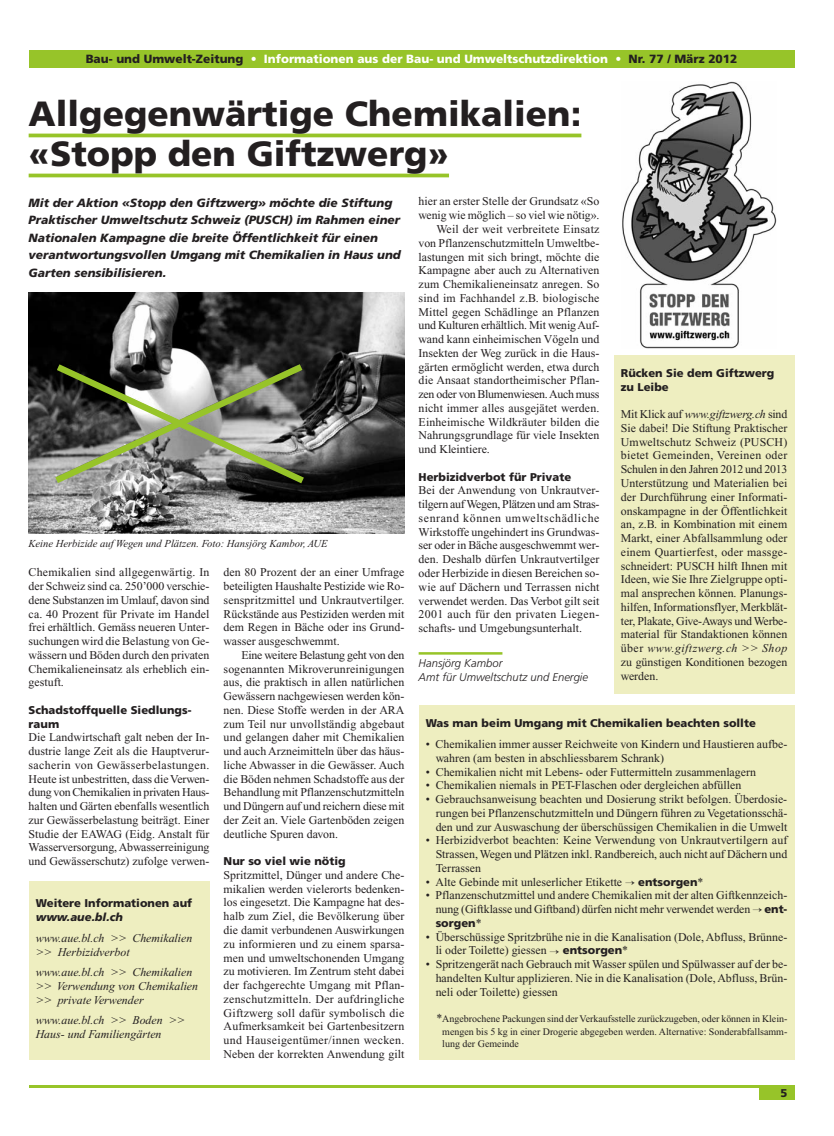
<style>
.page{position:relative;width:834px;height:1136px;background:#fff}
.page>*{position:absolute;margin:0;border:0;box-sizing:border-box;transform-origin:0 0}
.t1{font:900 35px/40px "Frutiger";color:#231f20}
.t2{font:11.88px/13.8px "Times New Roman";color:#231f20;text-align:justify}
.t3{font:italic 900 11.88px/17.5px "Frutiger";color:#231f20}
.t4{font:italic 11.88px/13.8px "Times New Roman";color:#231f20}
.t5{font:900 11.88px "Frutiger";color:#fff}
.t6{font:11.88px "Times New Roman";letter-spacing:.02em;color:#231f20}
.t7{font:11.88px "Times New Roman";letter-spacing:-.025em;color:#231f20}
.t8{font:900 11.25px/13.8px "Frutiger";color:#231f20}
.t9{font:italic 300 11.25px/13.8px "Frutiger";color:#231f20}
.t10{font:italic 900 11.25px "Frutiger";color:#231f20}
.t11{font:italic 10.62px "Times New Roman";color:#231f20}
.t12{font:10px/12.5px "Times New Roman";color:#231f20;text-align:justify}
.s1{color:#231f20}
.s2{font-style:italic}
.s3{font-family:"Times New Roman";font-weight:400;font-size:11.88px}
.s4{font-family:"Frutiger";font-weight:900;font-size:11.25px}
.s5{font-size:11.88px}
</style>
<div class="page">
<div style="left:418px;top:705px;width:376px;height:354px;background:#eeeec0"></div>
<hr style="left:29px;top:1085px;width:765px;height:2px;background:#97c429">
<div style="left:759px;top:1087px;width:35px;height:12px;background:#97c429"></div>
<div style="left:29px;top:50px;width:765px;height:18px;background:#97c429"></div>
<div style="left:613px;top:355px;width:181px;height:339px;background:#eeeec0"></div>
<div style="left:29px;top:881px;width:180px;height:178px;background:#eeeec0"></div>
<img style="left:28px;top:292px;width:376px;height:241px">
<img style="left:622px;top:82px;width:154px;height:266px">
<svg style="left:29px;top:133px;width:552px;height:4px;fill:#97c429"></svg>
<svg style="left:29px;top:173px;width:420px;height:4px;fill:#97c429"></svg>
<svg style="left:48px;top:359px;width:263px;height:129px"></svg>
<hr style="left:418px;top:652px;width:84px;height:2px;background:#97c429">
<p class="t5" style="left:86px;top:54px;width:653px"><span class="s1">Bau- und Umwelt-Zeitung</span> • Informationen aus der Bau- und Umweltschutzdirektion • <span class="s1">Nr. 77 / März 2012</span></p>
<h1 class="t1" style="left:29px;top:97px;width:554px">Allgegenwärtige Chemikalien: «Stopp den Giftzwerg»</h1>
<p class="t3" style="left:29px;top:195px;width:374px">Mit der Aktion «Stopp den Giftzwerg» möchte die Stiftung Praktischer Umweltschutz Schweiz (PUSCH) im Rahmen einer Nationalen Kampagne die breite Öffentlichkeit für einen verantwortungsvollen Umgang mit Chemikalien in Haus und Garten sensibilisieren.</p>
<p class="t2" style="left:418px;top:196px;width:182px">hier an erster Stelle der Grundsatz «So</p>
<p class="t2" style="left:418px;top:209px;width:182px">wenig wie möglich – so viel wie nötig».</p>
<p class="t2" style="left:436px;top:223px;width:164px">Weil der weit verbreitete Einsatz</p>
<p class="t2" style="left:418px;top:237px;width:182px">von Pflanzenschutzmitteln Umweltbe-</p>
<p class="t2" style="left:418px;top:251px;width:182px">lastungen mit sich bringt, möchte die</p>
<p class="t2" style="left:418px;top:264px;width:182px">Kampagne aber auch zu Alternativen</p>
<p class="t2" style="left:418px;top:278px;width:182px">zum Chemikalieneinsatz anregen. So</p>
<p class="t6" style="left:418px;top:293px;width:182px">sind im Fachhandel z.B. biologische</p>
<p class="t2" style="left:418px;top:306px;width:182px">Mittel gegen Schädlinge an Pflanzen</p>
<p class="t2" style="left:418px;top:319px;width:182px">und Kulturen erhältlich. Mit wenig Auf-</p>
<p class="t2" style="left:418px;top:333px;width:182px">wand kann einheimischen Vögeln und</p>
<p class="t2" style="left:418px;top:347px;width:182px">Insekten der Weg zurück in die Haus-</p>
<p class="t2" style="left:418px;top:361px;width:182px">gärten ermöglicht werden, etwa durch</p>
<p class="t2" style="left:418px;top:374px;width:182px">die Ansaat standortheimischer Pflan-</p>
<p class="t7" style="left:418px;top:390px;width:182px">zen oder von Blumenwiesen. Auch muss</p>
<p class="t2" style="left:418px;top:402px;width:182px">nicht immer alles ausgejätet werden.</p>
<p class="t2" style="left:418px;top:416px;width:182px">Einheimische Wildkräuter bilden die</p>
<p class="t2" style="left:418px;top:429px;width:182px">Nahrungsgrundlage für viele Insekten</p>
<p class="t2" style="left:418px;top:443px;width:73px">und Kleintiere.</p>
<p class="t8" style="left:418px;top:470px;width:154px">Herbizidverbot für Private</p>
<p class="t2" style="left:418px;top:484px;width:182px">Bei der Anwendung von Unkrautver&shy;tilgern auf Wegen, Plätzen und am Stras&shy;senrand können umweltschädliche Wirkstoffe ungehindert ins Grundwas&shy;ser oder in Bäche ausgeschwemmt wer&shy;den. Deshalb dürfen Unkrautvertilger oder Herbizide in diesen Bereichen so&shy;wie auf Dächern und Terrassen nicht verwendet werden. Das Verbot gilt seit 2001 auch für den privaten Liegen&shy;schafts- und Umgebungsunterhalt.</p>
<p class="t9" style="left:418px;top:657px;width:171px">Hansjörg Kambor<br>Amt für Umweltschutz und Energie</p>
<p class="t8" style="left:621px;top:367px;width:155px">Rücken Sie dem Giftzwerg zu Leibe</p>
<p class="t2" style="left:621px;top:408px;width:168px">Mit Klick auf <span class="s2">www.giftzwerg.ch</span> sind Sie dabei! Die Stiftung Praktischer Umweltschutz Schweiz (PUSCH) bietet Gemeinden, Vereinen oder Schulen in den Jahren 2012 und 2013<br>Unterstützung und Materialien bei der Durchführung einer Informati&shy;onskampagne in der Öffentlichkeit an, z.B. in Kombination mit einem Markt, einer Abfallsammlung oder einem Quartierfest, oder massge&shy;schneidert: PUSCH hilft Ihnen mit Ideen, wie Sie Ihre Zielgruppe opti - mal ansprechen können. Planungs&shy;hilfen, Informationsflyer, Merkblät&shy;ter, Plakate, Give-Aways und Werbe - material für Standaktionen können über <span class="s2">www.giftzwerg.ch &gt;&gt; Shop </span>zu günstigen Konditionen bezogen werden.</p>
<p class="t11" style="left:29px;top:540px;width:300px">Keine Herbizide auf Wegen und Plätzen. Foto: Hansjörg Kambor, AUE</p>
<p class="t2" style="left:224px;top:566px;width:182px">den 80 Prozent der an einer Umfrage beteiligten Haushalte Pestizide wie Ro&shy;senspritzmittel und Unkrautvertilger.<br>Rückstände aus Pestiziden werden mit dem Regen in Bäche oder ins Grund&shy;wasser ausgeschwemmt.</p>
<p class="t2" style="left:224px;top:649px;width:182px;text-indent:18px">Eine weitere Belastung geht von den sogenannten Mikroverunreinigungen aus, die praktisch in allen natürlichen Gewässern nachgewiesen werden kön&shy;nen. Diese Stoffe werden in der ARA zum Teil nur unvollständig abgebaut und gelangen daher mit Chemikalien und auch Arzneimitteln über das häus&shy;liche Abwasser in die Gewässer. Auch die Böden nehmen Schadstoffe aus der Behandlung mit Pflanzenschutzmitteln und Düngern auf und reichern diese mit der Zeit an. Viele Gartenböden zeigen deutliche Spuren davon.</p>
<p class="t8" style="left:224px;top:855px;width:123px">Nur so viel wie nötig</p>
<p class="t2" style="left:224px;top:869px;width:182px">Spritzmittel, Dünger und andere Che&shy;mikalien werden vielerorts bedenken&shy;los eingesetzt. Die Kampagne hat des&shy;halb zum Ziel, die Bevölkerung über die damit verbundenen Auswirkungen zu informieren und zu einem sparsa&shy;men und umweltschonenden Umgang zu motivieren. Im Zentrum steht dabei der fachgerechte Umgang mit Pflan&shy;zenschutzmitteln. Der aufdringliche Giftzwerg soll dafür symbolisch die Aufmerksamkeit bei Gartenbesitzern und Hauseigentümer/innen wecken.<br>Neben der korrekten Anwendung gilt</p>
<p class="t2" style="left:29px;top:566px;width:182px">Chemikalien sind allgegenwärtig. In der Schweiz sind ca. 250’000 verschie&shy;dene Substanzen im Umlauf, davon sind ca. 40 Prozent für Private im Handel frei erhältlich. Gemäss neueren Unter&shy;suchungen wird die Belastung von Ge&shy;wässern und Böden durch den privaten Chemikalieneinsatz als erheblich ein&shy;gestuft.</p>
<p class="t8" style="left:29px;top:703px;width:164px">Schadstoffquelle Siedlungs&shy;raum</p>
<p class="t2" style="left:29px;top:731px;width:182px">Die Landwirtschaft galt neben der In&shy;dustrie lange Zeit als die Hauptverur&shy;sacherin von Gewässerbelastungen.<br>Heute ist unbestritten, dass die Verwen&shy;dung von Chemikalien in privaten Haus&shy;halten und Gärten ebenfalls wesentlich zur Gewässerbelastung beiträgt. Einer Studie der EAWAG (Eidg. Anstalt für Wasserversorgung, Abwasserreinigung und Gewässerschutz) zufolge verwen-</p>
<p class="t8" style="left:425px;top:717px;width:331px">Was man beim Umgang mit Chemikalien beachten sollte</p>
<p class="t2" style="left:435px;top:738px;width:353px;text-indent:-10px">• Chemikalien immer ausser Reichweite von Kindern und Haustieren aufbe&shy;wahren (am besten in abschliessbarem Schrank)</p>
<p class="t2" style="left:425px;top:765px;width:332px">• Chemikalien nicht mit Lebens- oder Futtermitteln zusammenlagern</p>
<p class="t2" style="left:425px;top:779px;width:317px">• Chemikalien niemals in PET-Flaschen oder dergleichen abfüllen</p>
<p class="t2" style="left:435px;top:793px;width:353px;text-indent:-10px">• Gebrauchsanweisung beachten und Dosierung strikt befolgen. Überdosie&shy;rungen bei Pflanzenschutzmitteln und Düngern führen zu Vegetationsschä&shy;den und zur Auswaschung der überschüssigen Chemikalien in die Umwelt</p>
<p class="t2" style="left:435px;top:834px;width:353px;text-indent:-10px">• Herbizidverbot beachten: Keine Verwendung von Unkrautvertilgern auf Strassen, Wegen und Plätzen inkl. Randbereich, auch nicht auf Dächern und Terrassen</p>
<p class="t2" style="left:425px;top:875px;width:198px">• Alte Gebinde mit unleserlicher Etikette</p>
<p class="t8" style="left:638px;top:875px;width:67px">entsorgen<span class="s3">*</span></p>
<p class="t2" style="left:425px;top:889px;width:363px;text-align:right">• Pflanzenschutzmittel und andere Chemikalien mit der alten Giftkennzeich&shy;nung (Giftklasse und Giftband) dürfen nicht mehr verwendet werden <span class="s4">ent-</span></p>
<p class="t8" style="left:435px;top:916px;width:47px">sorgen<span class="s3">*</span></p>
<p class="t2" style="left:435px;top:930px;width:353px;text-indent:-10px">• Überschüssige Spritzbrühe nie in die Kanalisation (Dole, Abfluss, Brünne&shy;li oder Toilette) giessen</p>
<p class="t8" style="left:36px;top:897px;width:158px">Weitere Informationen auf</p>
<p class="t10" style="left:36px;top:912px;width:89px">www.aue.bl.ch</p>
<p class="t4" style="left:36px;top:931px;width:158px">www.aue.bl.ch &gt;&gt; Chemikalien &gt;&gt; Herbizidverbot</p>
<p class="t4" style="left:36px;top:966px;width:164px">www.aue.bl.ch &gt;&gt; Chemikalien &gt;&gt; Verwendung von Chemikalien &gt;&gt; private Verwender</p>
<p class="t4" style="left:36px;top:1014px;width:150px">www.aue.bl.ch &gt;&gt; Boden &gt;&gt;<br>Haus- und Familiengärten</p>
<p class="t8" style="left:563px;top:944px;width:67px">entsorgen<span class="s3">*</span></p>
<p class="t2" style="left:435px;top:958px;width:353px;text-indent:-10px">• Spritzengerät nach Gebrauch mit Wasser spülen und Spülwasser auf der be&shy;handelten Kultur applizieren. Nie in die Kanalisation (Dole, Abfluss, Brün&shy;neli oder Toilette) giessen</p>
<p class="t12" style="left:442px;top:1013px;width:346px;text-indent:-6px"><span class="s5">*</span>Angebrochene Packungen sind der Verkaufsstelle zurückzugeben, oder können in Klein&shy;mengen bis 5 kg in einer Drogerie abgegeben werden. Alternative: Sonderabfallsamm&shy;lung der Gemeinde</p>
<p class="t8" style="left:780px;top:1086px;width:8px">5</p>
</div>
